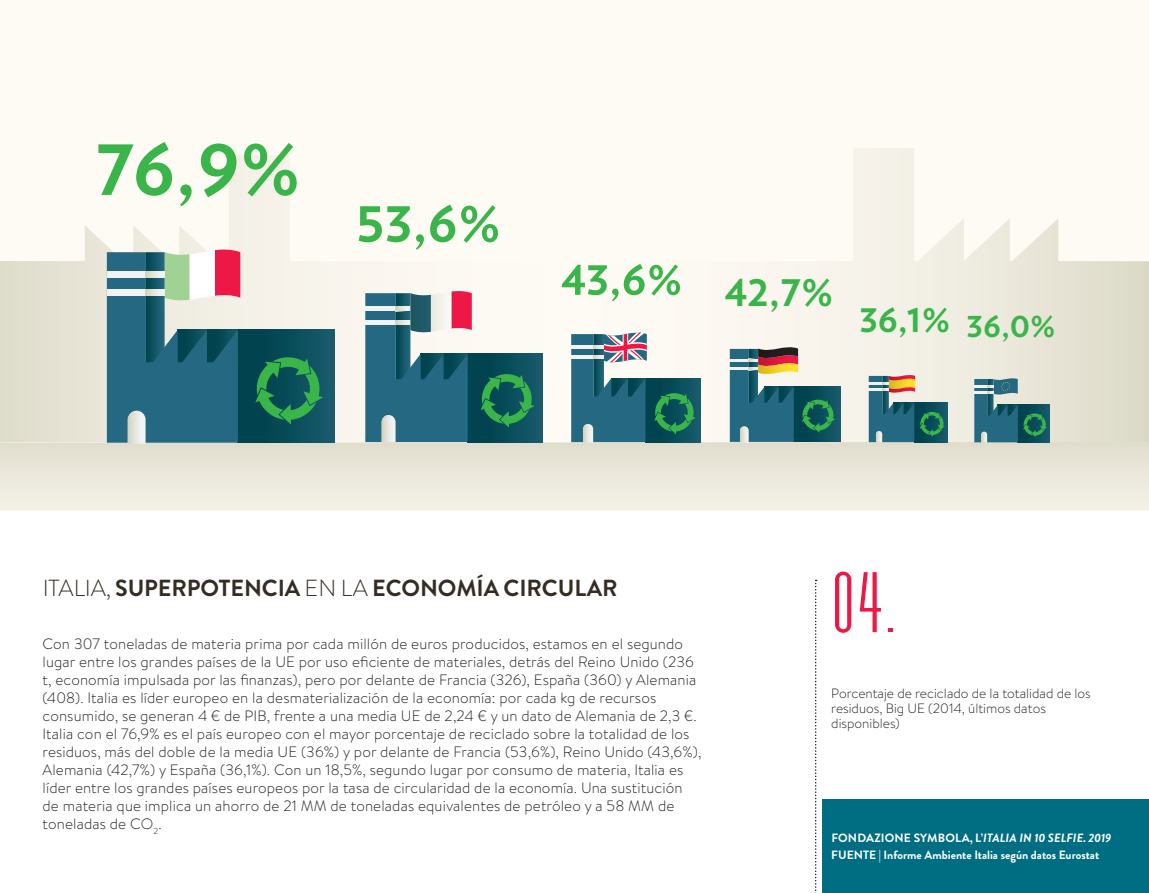
<style>
.page{position:relative;width:1149px;height:893px;background:#fff}
.page>*{position:absolute;margin:0;border:0;box-sizing:border-box;transform-origin:0 0}
.t1{font:700 86.7px "Verlag";color:#3ab54a}
.t2{font:condensed 75px "Chrysler";color:#ed1845}
.t3{font:700 60.9px "Verlag";color:#3ab54a}
.t4{font:700 50.55px "Verlag";color:#3ab54a}
.t5{font:700 40.65px "Verlag";color:#3ab54a}
.t6{font:700 23.25px "Brandon Grotesque";letter-spacing:-.005em;color:#352d23}
.t7{font:300 15px/18px "Brandon Text";letter-spacing:.01em;color:#231f20}
.t8{font:300 13.5px/15px "Brandon Text";color:#231f20}
.t9{font:700 12px "Brandon Grotesque";color:#fff}
.t10{font:italic 700 12px "Brandon Grotesque";letter-spacing:.01em;color:#fff}
.s1{font-weight:300}
.s2{font-style:normal}
</style>
<div class="page">
<div style="left:822px;top:799px;width:326px;height:94px;background:#006e82"></div>
<svg style="left:815px;top:580px;width:1px;height:313px"></svg>
<div style="left:0;top:0;width:1148px;height:510px;background:#fefaf4"></div>
<svg style="left:0;top:148px;width:1148px;height:294px"></svg>
<svg style="left:0;top:442px;width:1148px;height:68px"></svg>
<div style="left:238px;top:330px;width:96px;height:113px;background:linear-gradient(to right,#003e48,#165a6a)"></div>
<svg style="left:107px;top:249px;width:133px;height:195px;background:#5b8491"></svg>
<div style="left:467px;top:354px;width:75px;height:88px;background:linear-gradient(to right,#003d47,#165a6a)"></div>
<div style="left:645px;top:378px;width:54px;height:64px;background:linear-gradient(to right,#003e47,#145969)"></div>
<svg style="left:571px;top:329px;width:75px;height:114px"></svg>
<svg style="left:365px;top:291px;width:106px;height:151px"></svg>
<div style="left:914px;top:403px;width:33px;height:39px;background:#185969"></div>
<svg style="left:255px;top:357px;width:68px;height:67px;background:#1a7353"></svg>
<svg style="left:480px;top:374px;width:54px;height:53px;background:#1a7353"></svg>
<svg style="left:654px;top:393px;width:41px;height:41px;background:#1b7353"></svg>
<svg style="left:868px;top:373px;width:76px;height:69px"></svg>
<div style="left:793px;top:387px;width:47px;height:55px;background:#165969"></div>
<svg style="left:729px;top:344px;width:106px;height:98px"></svg>
<div style="left:1017px;top:405px;width:32px;height:37px;background:#175969"></div>
<svg style="left:973px;top:378px;width:73px;height:65px;background:#56888d"></svg>
<p class="t1" style="left:95px;top:95px;width:208px">76,9%</p>
<p class="t3" style="left:355px;top:172px;width:147px">53,6%</p>
<p class="t4" style="left:560px;top:237px;width:274px">43,6% <sub>42,7%</sub></p>
<p class="t5" style="left:859px;top:285px;width:198px">36,1% <sub>36,0%</sub></p>
<p class="t6" style="left:43px;top:572px;width:576px"><span class="s1">ITALIA,</span> SUPERPOTENCIA <span class="s1">EN LA</span> ECONOMÍA CIRCULAR</p>
<p class="t7" style="left:43px;top:634px;width:660px">Con 307 toneladas de materia prima por cada millón de euros producidos, estamos en el segundo lugar entre los grandes países de la UE por uso eficiente de materiales, detrás del Reino Unido (236 t, economía impulsada por las finanzas), pero por delante de Francia (326), España (360) y Alemania (408). Italia es líder europeo en la desmaterialización de la economía: por cada kg de recursos consumido, se generan 4 € de PIB, frente a una media UE de 2,24 € y un dato de Alemania de 2,3 €.<br>Italia con el 76,9% es el país europeo con el mayor porcentaje de reciclado sobre la totalidad de los residuos, más del doble de la media UE (36%) y por delante de Francia (53,6%), Reino Unido (43,6%), Alemania (42,7%) y España (36,1%). Con un 18,5%, segundo lugar por consumo de materia, Italia es líder entre los grandes países europeos por la tasa de circularidad de la economía. Una sustitución de materia que implica un ahorro de 21 MM de toneladas equivalentes de petróleo y a 58 MM de toneladas de CO<sub>2</sub>.</p>
<p class="t2" style="left:831px;top:558px;width:68px">04.</p>
<p class="t8" style="left:831px;top:685px;width:261px">Porcentaje de reciclado de la totalidad de los residuos, Big UE (2014, últimos datos disponibles)</p>
<p class="t10" style="left:831px;top:829px;width:281px"><span class="s2">FONDAZIONE SYMBOLA, L’</span>ITALIA IN 10 SELFIE. 2019</p>
<p class="t9" style="left:831px;top:846px;width:269px">FUENTE | Informe Ambiente Italia según datos Eurostat</p>
</div>
